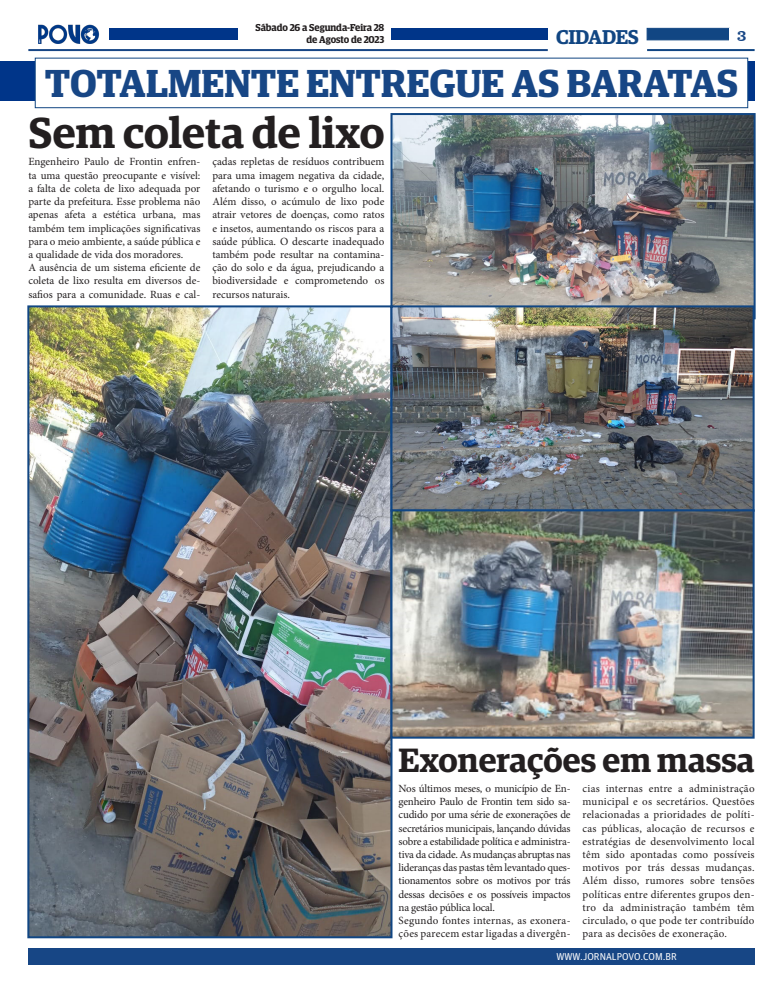
<style>
.page{position:relative;width:783px;height:993px;background:#fff}
.page>*{position:absolute;margin:0;border:0;box-sizing:border-box;transform-origin:0 0}
.t1{font:600 43.3px "Guardian Egyptian";color:#231f20}
.t2{font:600 39px "Guardian Egyptian Display";color:#174685}
.t3{font:600 33.7px "Guardian Egyptian";color:#231f20}
.t4{font:600 20px "Guardian Egyptian";letter-spacing:-.02em;color:#114683}
.Título_-_2_colunas{font:16px "Clarendon BT";color:#174685}
.t5{font:11px/13.2px "Minion Pro";color:#231f20;text-align:justify}
.t6{font:11px/13.2px "Minion Pro";letter-spacing:.02em;color:#231f20}
.t7{font:600 10px/12px "Guardian Egyptian Display";letter-spacing:-.005em;color:#231f20;text-align:right}
.t8{font:10px "Guardian Agate Sans G1 D Regular";color:#fff}
</style>
<div class="page">
<div style="left:28px;top:947px;width:726px;height:17px;background:#174685"></div>
<img style="left:38px;top:24px;width:62px;height:20px">
<div style="left:646px;top:28px;width:83px;height:12px;background:#114683;border:1px solid #114683"></div>
<hr style="left:647px;top:49px;width:107px;height:2px;background:#114683">
<div style="left:391px;top:28px;width:156px;height:12px;background:#003589"></div>
<hr style="left:28px;top:49px;width:519px;height:2px;background:#174685">
<div style="left:109px;top:28px;width:129px;height:12px;background:#003589"></div>
<div style="left:0;top:61px;width:114px;height:40px;background:#003589"></div>
<div style="left:35px;top:58px;width:712px;height:50px;background:#fff"></div>
<div style="left:35px;top:58px;width:713px;height:50px;border:1px solid #114682"></div>
<img style="left:393px;top:116px;width:359px;height:189px">
<div style="left:390px;top:113px;width:365px;height:206px;border:2px solid #114683"></div>
<img style="left:30px;top:308px;width:359px;height:626px">
<div style="left:27px;top:305px;width:365px;height:632px;border:2px solid #114683"></div>
<img style="left:393px;top:308px;width:358px;height:427px">
<div style="left:390px;top:305px;width:364px;height:206px;border:2px solid #114683"></div>
<div style="left:390px;top:509px;width:364px;height:229px;border:2px solid #114683"></div>
<p class="t7" style="left:255px;top:21px;width:130px">Sábado 26 a Segunda-Feira 28 de Agosto de 2023</p>
<h3 class="t4" style="left:556px;top:22px;width:84px">CIDADES</h3>
<p class="Título_-_2_colunas" style="left:736px;top:25px;width:11px">3</p>
<p class="t2" style="left:45px;top:62px;width:694px">TOTALMENTE ENTREGUE AS BARATAS</p>
<h3 class="Título_-_2_colunas" style="left:736px;top:25px;width:11px">7</h3>
<p class="t1" style="left:28px;top:101px;width:357px">Sem coleta de lixo</p>
<p class="t5" style="left:28px;top:155px;width:173px">Engenheiro Paulo de Frontin enfren&shy;ta uma questão preocupante e visível: a falta de coleta de lixo adequada por parte da prefeitura. Esse problema não apenas afeta a estética urbana, mas também tem implicações significativas para o meio ambiente, a saúde pública e a qualidade de vida dos moradores.</p>
<p class="t5" style="left:28px;top:261px;width:173px">A ausência de um sistema eficiente de coleta de lixo resulta em diversos de&shy;safios para a comunidade. Ruas e cal-</p>
<p class="t5" style="left:212px;top:155px;width:173px">çadas repletas de resíduos contribuem para uma imagem negativa da cidade, afetando o turismo e o orgulho local.<br>Além disso, o acúmulo de lixo pode atrair vetores de doenças, como ratos e insetos, aumentando os riscos para a saúde pública. O descarte inadequado também pode resultar na contamina&shy;ção do solo e da água, prejudicando a biodiversidade e comprometendo os recursos naturais.</p>
<p class="t3" style="left:398px;top:735px;width:357px">Exonerações em massa</p>
<p class="t5" style="left:398px;top:781px;width:173px">Nos últimos meses, o município de En&shy;genheiro Paulo de Frontin tem sido sa&shy;cudido por uma série de exonerações de secretários municipais, lançando dúvidas sobre a estabilidade política e administra&shy;tiva da cidade. As mudanças abruptas nas lideranças das pastas têm levantado ques&shy;tionamentos sobre os motivos por trás dessas decisões e os possíveis impactos na gestão pública local.</p>
<p class="t6" style="left:398px;top:913px;width:173px">Segundo fontes internas, as exonera&shy;ções parecem estar ligadas a divergên-</p>
<p class="t5" style="left:582px;top:781px;width:173px">cias internas entre a administração municipal e os secretários. Questões relacionadas a prioridades de políti&shy;cas públicas, alocação de recursos e estratégias de desenvolvimento local têm sido apontadas como possíveis motivos por trás dessas mudanças.<br>Além disso, rumores sobre tensões políticas entre diferentes grupos den&shy;tro da administração também têm circulado, o que pode ter contribuído para as decisões de exoneração.</p>
<p class="t8" style="left:556px;top:949px;width:122px">WWW.JORNALPOVO.COM.BR</p>
</div>
